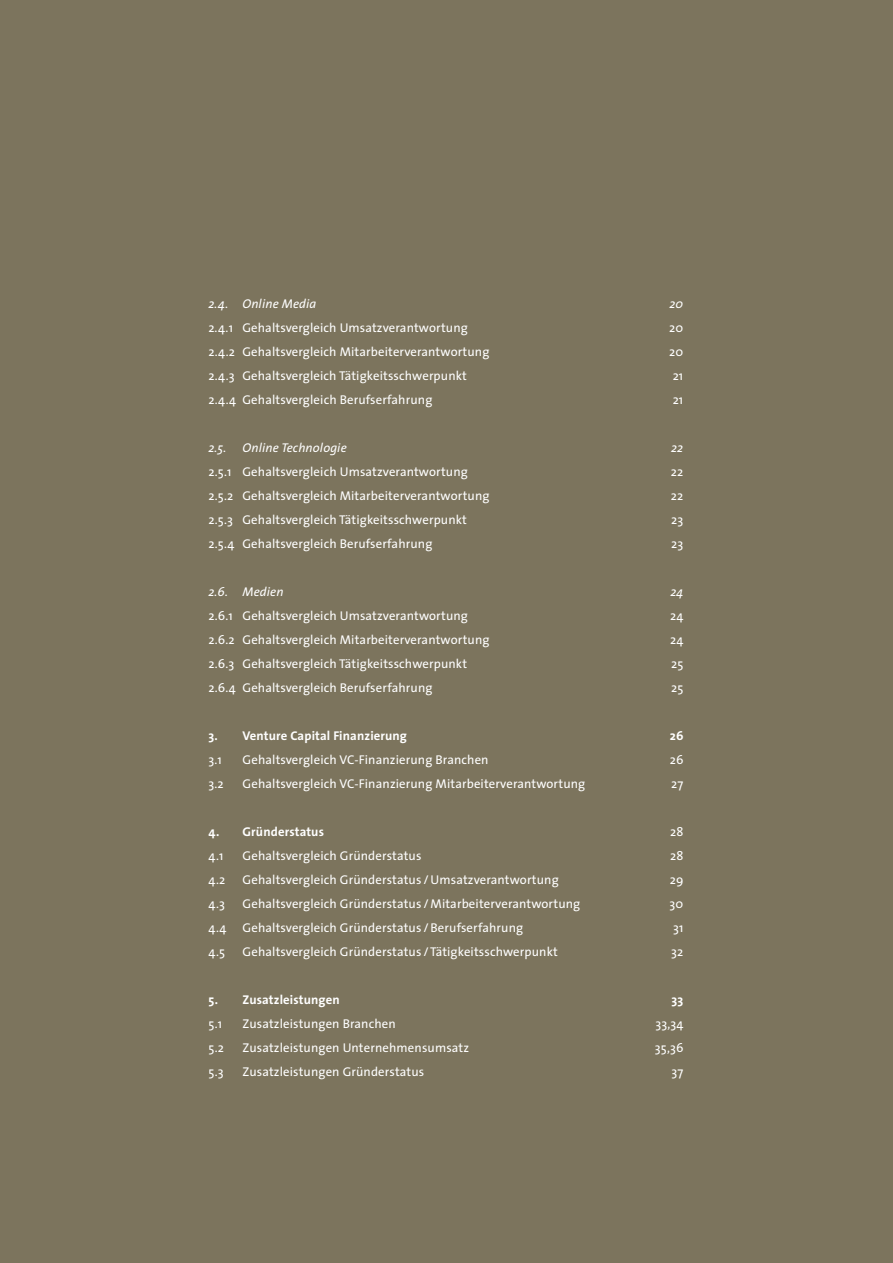
<style>
.page{position:relative;width:893px;height:1263px;background:#7c745d}
.page>*{position:absolute;margin:0;border:0;box-sizing:border-box;transform-origin:0 0}
.t1{font:12.75px "The Sans";letter-spacing:.01em;color:#fff}
.t2{font:700 12.75px "The Sans";letter-spacing:.01em;color:#fff}
.t3{font:italic 12.75px "The Sans";letter-spacing:.01em;color:#fff}
</style>
<div class="page">
<p class="t3" style="left:208px;top:293px;width:110px">2.4. Online Media</p>
<p class="t3" style="left:669px;top:293px;width:15px">20</p>
<p class="t1" style="left:208px;top:317px;width:261px">2.4.1 Gehaltsvergleich Umsatzverantwortung</p>
<p class="t1" style="left:669px;top:317px;width:16px">20</p>
<p class="t1" style="left:208px;top:341px;width:283px">2.4.2 Gehaltsvergleich Mitarbeiterverantwortung</p>
<p class="t1" style="left:669px;top:341px;width:16px">20</p>
<p class="t1" style="left:208px;top:365px;width:260px">2.4.3 Gehaltsvergleich Tätigkeitsschwerpunkt</p>
<p class="t1" style="left:673px;top:365px;width:12px">21</p>
<p class="t1" style="left:208px;top:389px;width:226px">2.4.4 Gehaltsvergleich Berufserfahrung</p>
<p class="t1" style="left:673px;top:389px;width:12px">21</p>
<p class="t3" style="left:208px;top:437px;width:20px">2.5.</p>
<p class="t3" style="left:242px;top:437px;width:106px">Online Technologie</p>
<p class="t3" style="left:671px;top:437px;width:14px">22</p>
<p class="t1" style="left:208px;top:461px;width:261px">2.5.1 Gehaltsvergleich Umsatzverantwortung</p>
<p class="t1" style="left:671px;top:461px;width:14px">22</p>
<p class="t1" style="left:208px;top:485px;width:283px">2.5.2 Gehaltsvergleich Mitarbeiterverantwortung</p>
<p class="t1" style="left:671px;top:485px;width:14px">22</p>
<p class="t1" style="left:208px;top:509px;width:260px">2.5.3 Gehaltsvergleich Tätigkeitsschwerpunkt</p>
<p class="t1" style="left:671px;top:509px;width:14px">23</p>
<p class="t1" style="left:208px;top:533px;width:226px">2.5.4 Gehaltsvergleich Berufserfahrung</p>
<p class="t1" style="left:671px;top:533px;width:14px">23</p>
<p class="t3" style="left:208px;top:581px;width:77px">2.6. Medien</p>
<p class="t3" style="left:670px;top:581px;width:14px">24</p>
<p class="t1" style="left:208px;top:605px;width:261px">2.6.1 Gehaltsvergleich Umsatzverantwortung</p>
<p class="t1" style="left:670px;top:605px;width:15px">24</p>
<p class="t1" style="left:208px;top:629px;width:283px">2.6.2 Gehaltsvergleich Mitarbeiterverantwortung</p>
<p class="t1" style="left:670px;top:629px;width:15px">24</p>
<p class="t1" style="left:209px;top:653px;width:260px">2.6.3 Gehaltsvergleich Tätigkeitsschwerpunkt</p>
<p class="t1" style="left:671px;top:653px;width:14px">25</p>
<p class="t1" style="left:209px;top:677px;width:226px">2.6.4 Gehaltsvergleich Berufserfahrung</p>
<p class="t1" style="left:671px;top:677px;width:14px">25</p>
<p class="t2" style="left:209px;top:725px;width:200px">3. Venture Capital Finanzierung</p>
<p class="t2" style="left:670px;top:725px;width:15px">26</p>
<p class="t1" style="left:209px;top:749px;width:15px">3.1</p>
<p class="t1" style="left:243px;top:749px;width:248px">Gehaltsvergleich VC-Finanzierung Branchen</p>
<p class="t1" style="left:670px;top:749px;width:15px">26</p>
<p class="t1" style="left:209px;top:773px;width:17px">3.2</p>
<p class="t1" style="left:243px;top:773px;width:344px">Gehaltsvergleich VC-Finanzierung Mitarbeiterverantwortung</p>
<p class="t1" style="left:671px;top:773px;width:14px">27</p>
<p class="t2" style="left:209px;top:821px;width:117px">4. Gründerstatus</p>
<p class="t1" style="left:670px;top:821px;width:15px">28</p>
<p class="t1" style="left:209px;top:845px;width:16px">4.1</p>
<p class="t1" style="left:243px;top:845px;width:180px">Gehaltsvergleich Gründerstatus</p>
<p class="t1" style="left:670px;top:845px;width:15px">28</p>
<p class="t1" style="left:209px;top:869px;width:18px">4.2</p>
<p class="t1" style="left:243px;top:869px;width:318px">Gehaltsvergleich Gründerstatus /Umsatzverantwortung</p>
<p class="t1" style="left:670px;top:869px;width:15px">29</p>
<p class="t1" style="left:209px;top:893px;width:18px">4.3</p>
<p class="t1" style="left:243px;top:893px;width:339px">Gehaltsvergleich Gründerstatus /Mitarbeiterverantwortung</p>
<p class="t1" style="left:670px;top:893px;width:15px">30</p>
<p class="t1" style="left:209px;top:917px;width:19px">4.4</p>
<p class="t1" style="left:243px;top:917px;width:282px">Gehaltsvergleich Gründerstatus / Berufserfahrung</p>
<p class="t1" style="left:673px;top:917px;width:12px">31</p>
<p class="t1" style="left:209px;top:941px;width:18px">4.5</p>
<p class="t1" style="left:243px;top:941px;width:317px">Gehaltsvergleich Gründerstatus /Tätigkeitsschwerpunkt</p>
<p class="t1" style="left:671px;top:941px;width:14px">32</p>
<p class="t2" style="left:209px;top:989px;width:133px">5. Zusatzleistungen</p>
<p class="t2" style="left:672px;top:989px;width:13px">33</p>
<p class="t1" style="left:209px;top:1013px;width:15px">5.1</p>
<p class="t1" style="left:243px;top:1013px;width:155px">Zusatzleistungen Branchen</p>
<p class="t1" style="left:655px;top:1013px;width:30px">33,34</p>
<p class="t1" style="left:209px;top:1037px;width:17px">5.2</p>
<p class="t1" style="left:243px;top:1037px;width:228px">Zusatzleistungen Unternehmensumsatz</p>
<p class="t1" style="left:655px;top:1037px;width:30px">35,36</p>
<p class="t1" style="left:209px;top:1061px;width:17px">5.3</p>
<p class="t1" style="left:243px;top:1061px;width:183px">Zusatzleistungen Gründerstatus</p>
<p class="t1" style="left:672px;top:1061px;width:13px">37</p>
</div>
